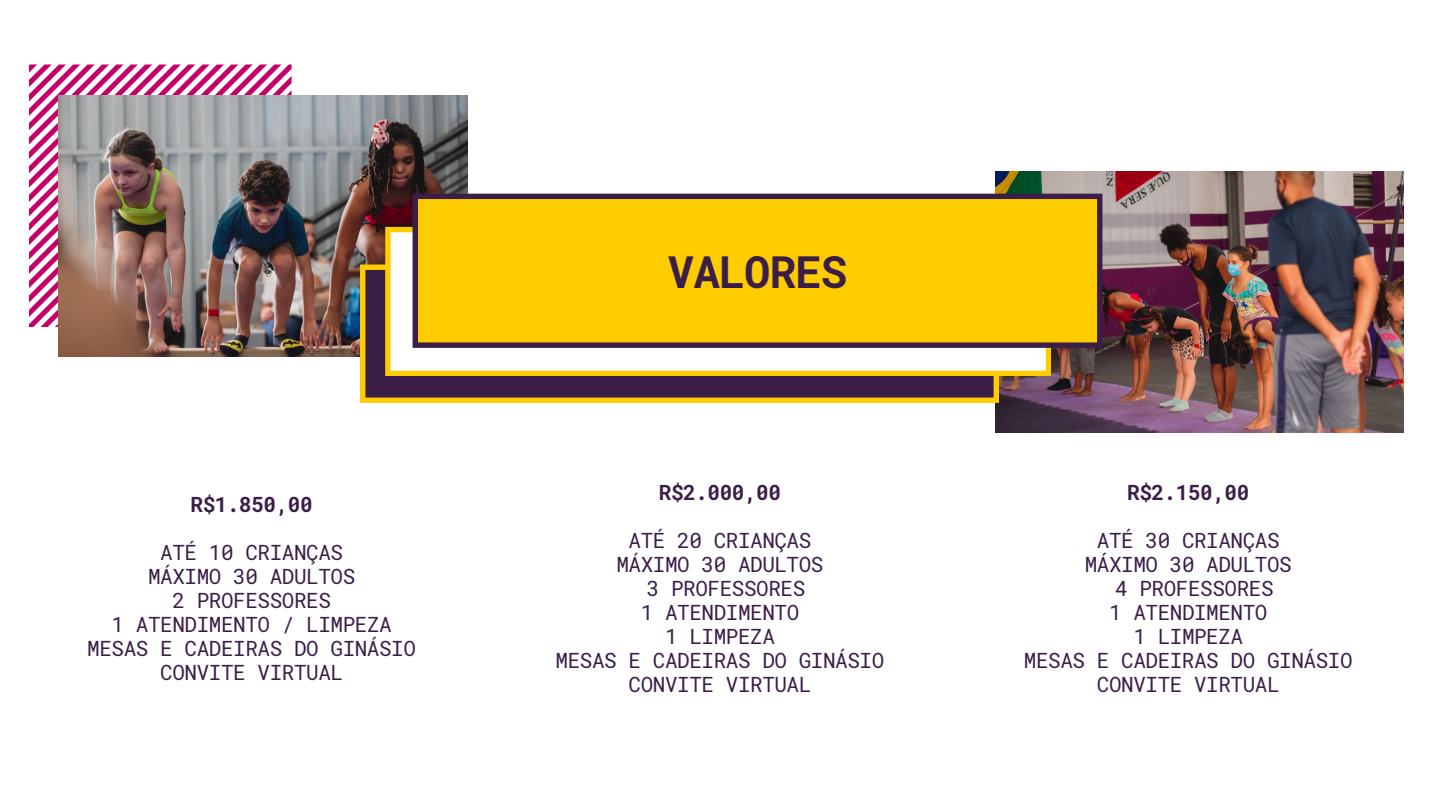
<style>
.page{position:relative;width:1440px;height:810px;background:#fff}
.page>*{position:absolute;margin:0;border:0;box-sizing:border-box;transform-origin:0 0}
.t1{font:700 44px "Roboto Mono";letter-spacing:-.02em;color:#3a1e48}
.t2{font:21px/24px "Roboto Mono";letter-spacing:-.02em;color:#3a1e48;text-align:center}
.t3{font:700 21px "Roboto Mono";letter-spacing:-.02em;color:#3a1e48}
</style>
<div class="page">
<svg style="left:29px;top:64px;width:263px;height:263px"></svg>
<img style="left:58px;top:96px;width:409px;height:261px">
<img style="left:995px;top:172px;width:409px;height:261px">
<svg style="left:360px;top:265px;width:639px;height:138px;fill:#3a1e48"></svg>
<svg style="left:385px;top:227px;width:666px;height:149px"></svg>
<svg style="left:413px;top:194px;width:689px;height:154px;fill:#fc0"></svg>
<p class="t3" style="left:191px;top:490px;width:124px">R$1.850,00</p>
<p class="t2" style="left:87px;top:540px;width:330px">ATÉ 10 CRIANÇAS<br>MÁXIMO 30 ADULTOS<br>2 PROFESSORES<br>1 ATENDIMENTO / LIMPEZA<br>MESAS E CADEIRAS DO GINÁSIO<br>CONVITE VIRTUAL</p>
<h1 class="t1" style="left:668px;top:242px;width:181px">VALORES</h1>
<p class="t3" style="left:659px;top:478px;width:124px">R$2.000,00</p>
<p class="t2" style="left:556px;top:528px;width:330px">ATÉ 20 CRIANÇAS<br>MÁXIMO 30 ADULTOS<br>3 PROFESSORES<br>1 ATENDIMENTO<br>1 LIMPEZA<br>MESAS E CADEIRAS DO GINÁSIO<br>CONVITE VIRTUAL</p>
<p class="t3" style="left:1127px;top:478px;width:124px">R$2.150,00</p>
<p class="t2" style="left:1024px;top:528px;width:330px">ATÉ 30 CRIANÇAS<br>MÁXIMO 30 ADULTOS<br>4 PROFESSORES<br>1 ATENDIMENTO<br>1 LIMPEZA<br>MESAS E CADEIRAS DO GINÁSIO<br>CONVITE VIRTUAL</p>
</div>
